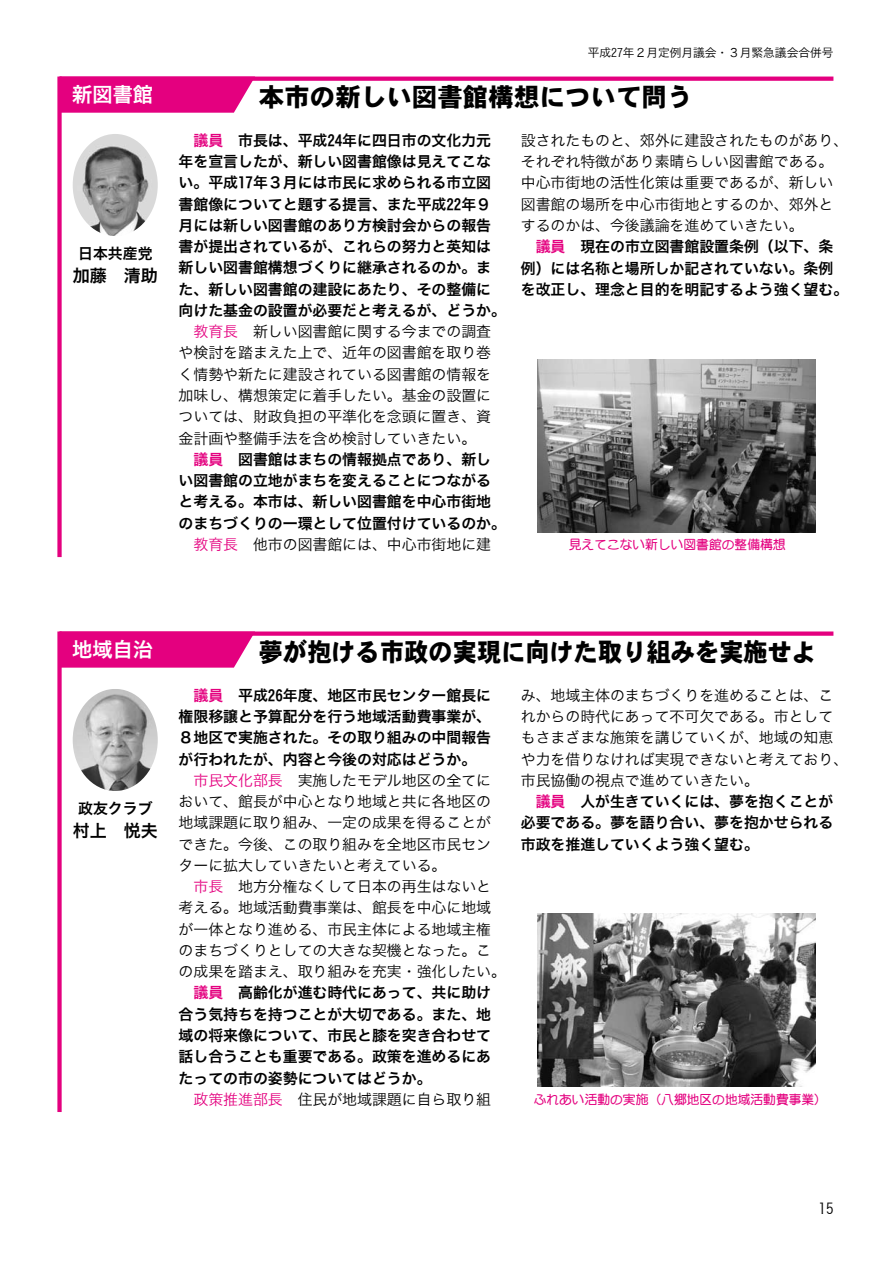
<style>
.page{position:relative;width:893px;height:1263px;background:#fff}
.page>*{position:absolute;margin:0;border:0;box-sizing:border-box;transform-origin:0 0}
.t1{font:25.5px "DFHS Gothic W9 WIN RKSJ H";color:#000;scale:.95 1}
.t2{font:25.5px "DFHS Gothic W9 WIN RKSJ H";color:#000}
.t3{font:20.25px "Hiragino Kaku W6 90 ms RKSJ H";color:#fff}
.t4{font:16.95px "Hiragino Kaku W6 90 ms RKSJ H";color:#000}
.t5{font:14.85px/21.3px "Hiragino Kaku W6 90 ms RKSJ H";color:#000}
.t6{font:14.85px/21.3px "Hiragino Kaku W3 90 ms RKSJ H";color:#000}
.t7{font:12.75px "DF Maru Gothic Bd WIN RKSJ H";color:#e4007f}
.t8{font:11.7px "Hiragino Kaku W3 90 ms RKSJ H";color:#000}
.s1{color:#e4007f}
</style>
<div class="page">
<img style="left:73px;top:134px;width:85px;height:102px">
<svg style="left:255px;top:77px;width:578px;height:4px;background:#e50c85"></svg>
<svg style="left:62px;top:77px;width:193px;height:36px;background:#e50f86"></svg>
<div style="left:57px;top:77px;width:5px;height:480px;background:#e4007f"></div>
<img style="left:73px;top:689px;width:85px;height:102px">
<div style="left:60px;top:631px;width:773px;height:5px;background:#e4007f"></div>
<svg style="left:62px;top:631px;width:193px;height:37px"></svg>
<div style="left:57px;top:631px;width:5px;height:481px;background:#e4007f"></div>
<img style="left:538px;top:360px;width:277px;height:173px">
<img style="left:538px;top:913px;width:277px;height:173px">
<h2 class="t3" style="left:72px;top:84px;width:82px">新図書館</h2>
<p class="t5" style="left:78px;top:244px;width:76px">日本共産党</p>
<p class="t4" style="left:73px;top:267px;width:87px">加藤　清助</p>
<p class="t8" style="left:588px;top:47px;width:247px">平成27年２月定例月議会・３月緊急議会合併号</p>
<h1 class="t2" style="left:259px;top:84px;width:435px">本市の新しい図書館構想について問う</h1>
<p class="t5" style="left:179px;top:130px;width:329px;text-indent:15px"><span class="s1">議員</span>　市長は、平成24年に四日市の文化力元年を宣言したが、新しい図書館像は見えてこない。平成17年３月には市民に求められる市立図書館像についてと題する提言、また平成22年９月には新しい図書館のあり方検討会からの報告書が提出されているが、これらの努力と英知は新しい図書館構想づくりに継承されるのか。また、新しい図書館の建設にあたり、その整備に向けた基金の設置が必要だと考えるが、どうか。</p>
<p class="t6" style="left:179px;top:321px;width:314px;text-align:justify;text-indent:15px"><span class="s1">教育長</span>　新しい図書館に関する今までの調査や検討を踏まえた上で、近年の図書館を取り巻く情勢や新たに建設されている図書館の情報を加味し、構想策定に着手したい。基金の設置については、財政負担の平準化を念頭に置き、資金計画や整備手法を含め検討していきたい。</p>
<p class="t5" style="left:179px;top:449px;width:329px;text-indent:15px"><span class="s1">議員</span>　図書館はまちの情報拠点であり、新しい図書館の立地がまちを変えることにつながると考える。本市は、新しい図書館を中心市街地のまちづくりの一環として位置付けているのか。</p>
<p class="t6" style="left:193px;top:534px;width:299px"><span class="s1">教育長</span>　他市の図書館には、中心市街地に建</p>
<p class="t6" style="left:521px;top:130px;width:329px">設されたものと、郊外に建設されたものがあり、それぞれ特徴があり素晴らしい図書館である。中心市街地の活性化策は重要であるが、新しい図書館の場所を中心市街地とするのか、郊外とするのかは、今後議論を進めていきたい。</p>
<p class="t5" style="left:521px;top:237px;width:329px;text-indent:15px"><span class="s1">議員</span>　現在の市立図書館設置条例（以下、条例）には名称と場所しか記されていない。条例を改正し、理念と目的を明記するよう強く望む。</p>
<p class="t7" style="left:569px;top:538px;width:218px">見えてこない新しい図書館の整備構想</p>
<h2 class="t3" style="left:72px;top:639px;width:82px">地域自治</h2>
<p class="t5" style="left:78px;top:798px;width:76px">政友クラブ</p>
<p class="t4" style="left:73px;top:822px;width:87px">村上　悦夫</p>
<h1 class="t1" style="left:259px;top:639px;width:588px">夢が抱ける市政の実現に向けた取り組みを実施せよ</h1>
<p class="t5" style="left:179px;top:685px;width:314px;text-align:justify;text-indent:15px"><span class="s1">議員</span>　平成26年度、地区市民センター館長に権限移譲と予算配分を行う地域活動費事業が、８地区で実施された。その取り組みの中間報告が行われたが、内容と今後の対応はどうか。</p>
<p class="t6" style="left:179px;top:770px;width:314px;text-align:justify;text-indent:15px"><span class="s1">市民文化部長</span>　実施したモデル地区の全てにおいて、館長が中心となり地域と共に各地区の地域課題に取り組み、一定の成果を得ることができた。今後、この取り組みを全地区市民センターに拡大していきたいと考えている。</p>
<p class="t6" style="left:179px;top:876px;width:329px;text-indent:15px"><span class="s1">市長</span>　地方分権なくして日本の再生はないと考える。地域活動費事業は、館長を中心に地域が一体となり進める、市民主体による地域主権のまちづくりとしての大きな契機となった。この成果を踏まえ、取り組みを充実・強化したい。</p>
<p class="t5" style="left:179px;top:983px;width:314px;text-align:justify;text-indent:15px"><span class="s1">議員</span>　高齢化が進む時代にあって、共に助け合う気持ちを持つことが大切である。また、地域の将来像について、市民と膝を突き合わせて話し合うことも重要である。政策を進めるにあたっての市の姿勢についてはどうか。</p>
<p class="t6" style="left:193px;top:1089px;width:299px"><span class="s1">政策推進部長</span>　住民が地域課題に自ら取り組</p>
<p class="t6" style="left:521px;top:685px;width:329px">み、地域主体のまちづくりを進めることは、これからの時代にあって不可欠である。市としてもさまざまな施策を講じていくが、地域の知恵や力を借りなければ実現できないと考えており、市民協働の視点で進めていきたい。</p>
<p class="t5" style="left:521px;top:791px;width:314px;text-align:justify;text-indent:15px"><span class="s1">議員</span>　人が生きていくには、夢を抱くことが必要である。夢を語り合い、夢を抱かせられる市政を推進していくよう強く望む。</p>
<p class="t7" style="left:534px;top:1093px;width:295px">ふれあい活動の実施（八郷地区の地域活動費事業）</p>
<p class="t6" style="left:819px;top:1199px;width:16px">15</p>
</div>
